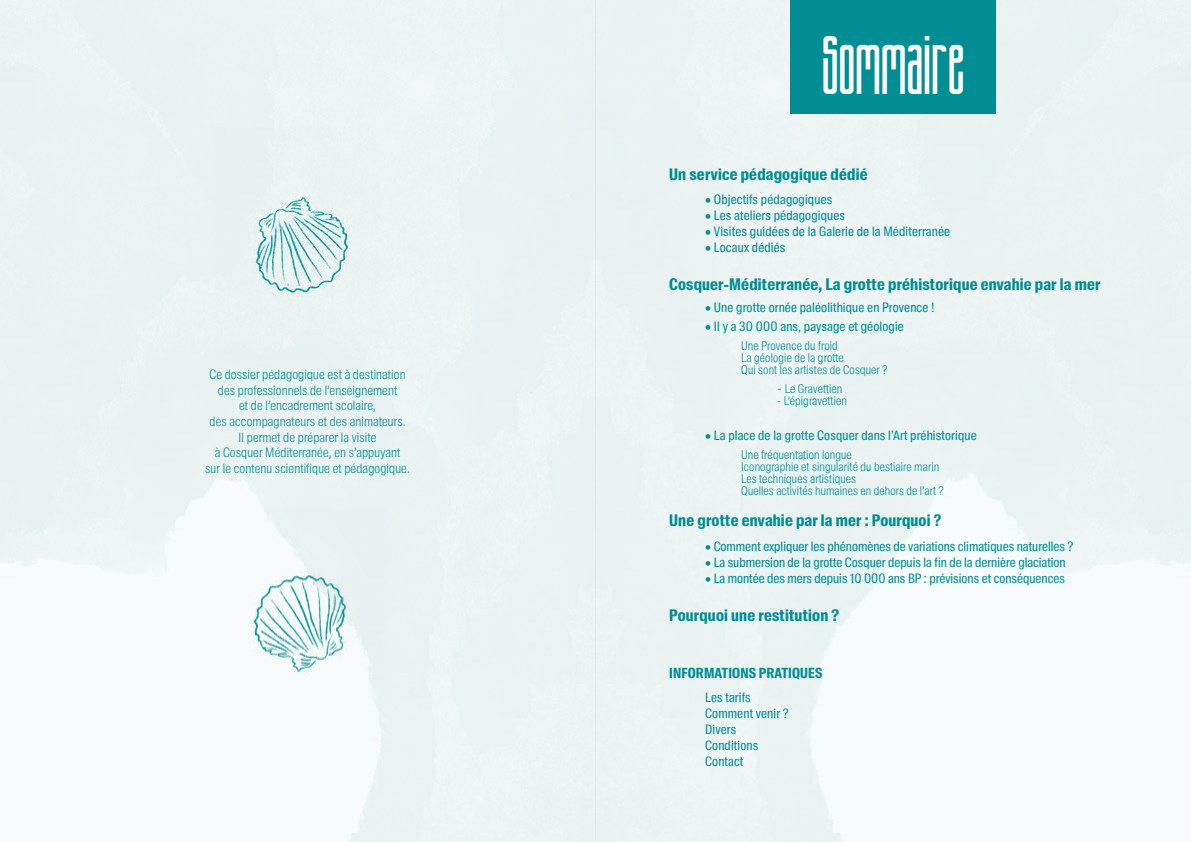
<style>
.page{position:relative;width:1191px;height:842px;background:#fff}
.page>*{position:absolute;margin:0;border:0;box-sizing:border-box;transform-origin:0 0}
.t1{font:44.6px "Kamino Top";letter-spacing:.025em;color:#fff}
.t2{font:700 16px "Suisse Intl Cond";letter-spacing:.01em;color:#008d93}
.t3{font:700 14px "Suisse Intl Cond";letter-spacing:.01em;color:#008d93}
.t4{font:13px/16px "Suisse Intl Cond";letter-spacing:.01em;color:#008d93}
.t5{font:300 13px/15.6px "Suisse Intl Cond";letter-spacing:.01em;color:#008d93;text-align:center}
.t6{font:300 12px/12px "Suisse Intl Cond";letter-spacing:.01em;color:#008d93}
.s1{font-size:14px}
</style>
<div class="page">
<img style="left:0;top:0;width:1191px;height:842px">
<div style="left:789px;top:0;width:206px;height:113px;background:#008d94"></div>
<img style="left:223px;top:509px;width:164px;height:232px">
<img style="left:216px;top:128px;width:164px;height:232px">
<p class="t5" style="left:205px;top:367px;width:206px">Ce dossier pédagogique est à destination des professionnels de l’enseignement<br>et de l’encadrement scolaire,<br>des accompagnateurs et des animateurs.<br>Il permet de préparer la visite<br>à Cosquer Méditerranée, en s’appuyant<br>sur le contenu scientifique et pédagogique.</p>
<h1 class="t1" style="left:822px;top:53px;width:143px">SOMMAIRE</h1>
<p class="t2" style="left:669px;top:165px;width:200px">Un service pédagogique dédié</p>
<p class="t4" style="left:705px;top:192px;width:129px">• Objectifs pédagogiques</p>
<p class="t4" style="left:705px;top:208px;width:141px">• Les ateliers pédagogiques</p>
<p class="t4" style="left:705px;top:224px;width:246px">• Visites guidées de la Galerie de la Méditerranée</p>
<p class="t4" style="left:705px;top:240px;width:82px">• Locaux dédiés</p>
<p class="t2" style="left:669px;top:275px;width:433px">Cosquer-Méditerranée, La grotte préhistorique envahie par la mer</p>
<p class="t4" style="left:705px;top:299px;width:231px">• Une grotte ornée paléolithique en Provence !</p>
<p class="t4" style="left:705px;top:318px;width:200px">• Il y a 30 000 ans, paysage et géologie</p>
<p class="t6" style="left:741px;top:340px;width:148px">Une Provence du froid<br>La géologie de la grotte<br>Qui sont les artistes de Cosquer ?</p>
<p class="t6" style="left:777px;top:383px;width:67px"><span class="s1">-</span> Le Gravettien</p>
<p class="t6" style="left:777px;top:395px;width:71px">- L’épigravettien</p>
<p class="t4" style="left:705px;top:427px;width:273px">• La place de la grotte Cosquer dans l’Art préhistorique</p>
<p class="t6" style="left:741px;top:449px;width:204px">Une fréquentation longue<br>Iconographie et singularité du bestiaire marin Les techniques artistiques<br>Quelles activités humaines en dehors de l’art ?</p>
<p class="t2" style="left:669px;top:511px;width:274px">Une grotte envahie par la mer : Pourquoi ?</p>
<p class="t4" style="left:705px;top:538px;width:370px">• Comment expliquer les phénomènes de variations climatiques naturelles ?</p>
<p class="t4" style="left:705px;top:554px;width:362px">• La submersion de la grotte Cosquer depuis la fin de la dernière glaciation</p>
<p class="t4" style="left:705px;top:570px;width:361px">• La montée des mers depuis 10 000 ans BP : prévisions et conséquences</p>
<p class="t2" style="left:669px;top:606px;width:171px">Pourquoi une restitution ?</p>
<p class="t3" style="left:669px;top:665px;width:155px">INFORMATIONS PRATIQUES</p>
<p class="t4" style="left:705px;top:690px;width:85px">Les tarifs<br>Comment venir ?<br>Divers<br>Conditions<br>Contact</p>
</div>
